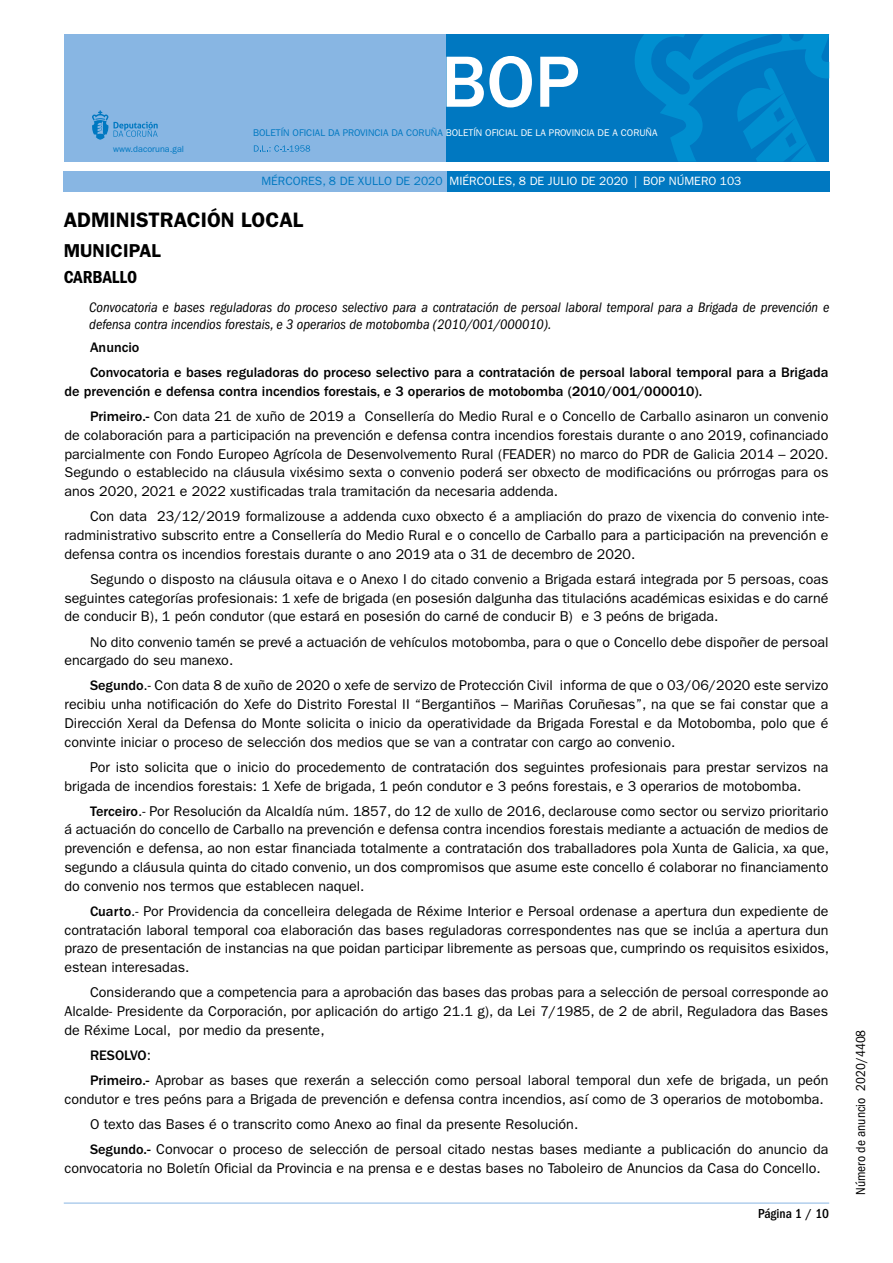
<style>
.page{position:relative;width:893px;height:1263px;background:#fff}
.page>*{position:absolute;margin:0;border:0;box-sizing:border-box;transform-origin:0 0}
.t1{font:500 75px "ITC Franklin Gothic Std";color:#fff}
.t2{font:600 21px "ITC Franklin Gothic Std";color:#000}
.t3{font:600 18.75px "ITC Franklin Gothic Std";color:#000}
.t4{font:18px "ITC Franklin Gothic Std Dm Cd";color:#000}
.t5{font:14.25px/18.8px "ITC Franklin Gothic Std";color:#000;text-align:justify}
.t6{font:500 14.25px/25px "ITC Franklin Gothic Std";color:#000}
.t7{font:italic condensed 14.25px/16.5px "ITC Franklin Gothic Std";color:#000}
.t8{font:condensed 13.5px "ITC Franklin Gothic Std";color:#000}
.t9{font:500 condensed 13.5px "ITC Franklin Gothic Std";color:#000}
.t10{font:12px "ITC Franklin Gothic Std";color:#fff}
.t11{font:9.75px "ITC Franklin Gothic Std";color:#fff}
.t12{font:9px "ITC Franklin Gothic Std";color:#0078c1}
.s1{color:#0078c1}
.s2{font-weight:400}
.s3{font-weight:500}
</style>
<div class="page">
<div style="left:64px;top:34px;width:382px;height:128px;background:#88b6e3"></div>
<div style="left:446px;top:34px;width:383px;height:128px;background:#0078c1"></div>
<svg style="left:254px;top:145px;width:56px;height:7px"></svg>
<svg style="left:92px;top:110px;width:66px;height:30px"></svg>
<svg style="left:635px;top:34px;width:194px;height:128px"></svg>
<div style="left:446px;top:171px;width:383px;height:20px;background:#0078c1"></div>
<div style="left:64px;top:171px;width:383px;height:20px;background:#88b6e3"></div>
<hr style="left:64px;top:1203px;width:765px;height:1px;background:#88b6e3">
<p class="t12" style="left:113px;top:143px;width:72px">www.dacoruna.gal</p>
<h1 class="t1" style="left:441px;top:40px;width:140px">BOP</h1>
<p class="t11" style="left:253px;top:127px;width:406px"><span class="s1">BOLETÍN OFICIAL DA PROVINCIA DA CORUÑA</span> BOLETÍN OFICIAL DE LA PROVINCIA DE A CORUÑA</p>
<p class="t10" style="left:261px;top:174px;width:482px"><span class="s1">MÉRCORES, 8 DE XULLO DE 2020</span> MIÉRCOLES, 8 DE JULIO DE 2020 | BOP NÚMERO 103</p>
<h2 class="t2" style="left:64px;top:207px;width:229px">ADMINISTRACIÓN LOCAL</h2>
<h3 class="t3" style="left:64px;top:239px;width:88px">MUNICIPAL</h3>
<p class="t4" style="left:64px;top:267px;width:75px">CARBALLO</p>
<p class="t7" style="left:89px;top:299px;width:741px">Convocatoria e bases reguladoras do proceso selectivo para a contratación de persoal laboral temporal para a Brigada de prevención e defensa contra incendios forestais, e 3 operarios de motobomba (2010/001/000010).</p>
<p class="t6" style="left:90px;top:335px;width:740px">Anuncio<br>Convocatoria e bases reguladoras do proceso selectivo para a contratación de persoal laboral temporal para a Brigada</p>
<p class="t6" style="left:90px;top:379px;width:740px;text-indent:-26px">de prevención e defensa contra incendios forestais, e 3 operarios de motobomba (2010/001/000010).<br>Primeiro.- <span class="s2">Con data 21 de xuño de 2019 a Consellería do Medio Rural e o Concello de Carballo asinaron un convenio</span></p>
<p class="t5" style="left:65px;top:426px;width:765px">de colaboración para a participación na prevención e defensa contra incendios forestais durante o ano 2019, cofinanciado parcialmente con Fondo Europeo Agrícola de Desenvolvemento Rural (FEADER) no marco do PDR de Galicia 2014 – 2020.<br>Segundo o establecido na cláusula vixésimo sexta o convenio poderá ser obxecto de modificacións ou prórrogas para os anos 2020, 2021 e 2022 xustificadas trala tramitación da necesaria addenda.</p>
<p class="t5" style="left:65px;top:507px;width:765px;text-indent:26px">Con data 23/12/2019 formalizouse a addenda cuxo obxecto é a ampliación do prazo de vixencia do convenio inte&shy;radministrativo subscrito entre a Consellería do Medio Rural e o concello de Carballo para a participación na prevención e defensa contra os incendios forestais durante o ano 2019 ata o 31 de decembro de 2020.</p>
<p class="t5" style="left:65px;top:570px;width:765px;text-indent:26px">Segundo o disposto na cláusula oitava e o Anexo I do citado convenio a Brigada estará integrada por 5 persoas, coas seguintes categorías profesionais: 1 xefe de brigada (en posesión dalgunha das titulacións académicas esixidas e do carné de conducir B), 1 peón condutor (que estará en posesión do carné de conducir B) e 3 peóns de brigada.</p>
<p class="t5" style="left:65px;top:632px;width:765px;text-indent:26px">No dito convenio tamén se prevé a actuación de vehículos motobomba, para o que o Concello debe dispoñer de persoal encargado do seu manexo.</p>
<p class="t5" style="left:65px;top:676px;width:765px;text-indent:26px"><span class="s3">Segundo</span>.- Con data 8 de xuño de 2020 o xefe de servizo de Protección Civil informa de que o 03/06/2020 este servizo recibiu unha notificación do Xefe do Distrito Forestal II “Bergantiños – Mariñas Coruñesas”, na que se fai constar que a Dirección Xeral da Defensa do Monte solicita o inicio da operatividade da Brigada Forestal e da Motobomba, polo que é convinte iniciar o proceso de selección dos medios que se van a contratar con cargo ao convenio.</p>
<p class="t5" style="left:65px;top:758px;width:765px;text-indent:26px">Por isto solicita que o inicio do procedemento de contratación dos seguintes profesionais para prestar servizos na brigada de incendios forestais: 1 Xefe de brigada, 1 peón condutor e 3 peóns forestais, e 3 operarios de motobomba.</p>
<p class="t5" style="left:65px;top:801px;width:766px;text-indent:26px"><span class="s3">Terceiro</span>.- Por Resolución da Alcaldía núm. 1857, do 12 de xullo de 2016, declarouse como sector ou servizo prioritario á actuación do concello de Carballo na prevención e defensa contra incendios forestais mediante a actuación de medios de prevención e defensa, ao non estar financiada totalmente a contratación dos traballadores pola Xunta de Galicia, xa que, segundo a cláusula quinta do citado convenio, un dos compromisos que asume este concello é colaborar no financiamento do convenio nos termos que establecen naquel.</p>
<p class="t5" style="left:65px;top:902px;width:766px;text-indent:26px"><span class="s3">Cuarto</span>.- Por Providencia da concelleira delegada de Réxime Interior e Persoal ordenase a apertura dun expediente de contratación laboral temporal coa elaboración das bases reguladoras correspondentes nas que se inclúa a apertura dun prazo de presentación de instancias na que poidan participar libremente as persoas que, cumprindo os requisitos esixidos, estean interesadas.</p>
<p class="t5" style="left:65px;top:983px;width:765px;text-indent:26px">Considerando que a competencia para a aprobación das bases das probas para a selección de persoal corresponde ao Alcalde- Presidente da Corporación, por aplicación do artigo 21.1 g), da Lei 7/1985, de 2 de abril, Reguladora das Bases de Réxime Local, por medio da presente,</p>
<p class="t5" style="left:90px;top:1042px;width:740px;line-height:25px"><span class="s3">RESOLVO</span>:<br><span class="s3">Primeiro.-</span> Aprobar as bases que rexerán a selección como persoal laboral temporal dun xefe de brigada, un peón</p>
<p class="t5" style="left:90px;top:1086px;width:740px;line-height:25px;text-align:left;text-indent:-26px">condutor e tres peóns para a Brigada de prevención e defensa contra incendios, así como de 3 operarios de motobomba.<br>O texto das Bases é o transcrito como Anexo ao final da presente Resolución.<br><span class="s3">Segundo.-</span> Convocar o proceso de selección de persoal citado nestas bases mediante a publicación do anuncio da</p>
<p class="t5" style="left:65px;top:1158px;width:758px">convocatoria no Boletín Oficial da Provincia e na prensa e e destas bases no Taboleiro de Anuncios da Casa do Concello.</p>
<p class="t9" style="left:758px;top:1206px;width:73px">Página 1 / 10</p>
<p class="t8" style="left:853px;top:1195px;width:167px;rotate:-90deg">Número de anuncio 2020/4408</p>
</div>
